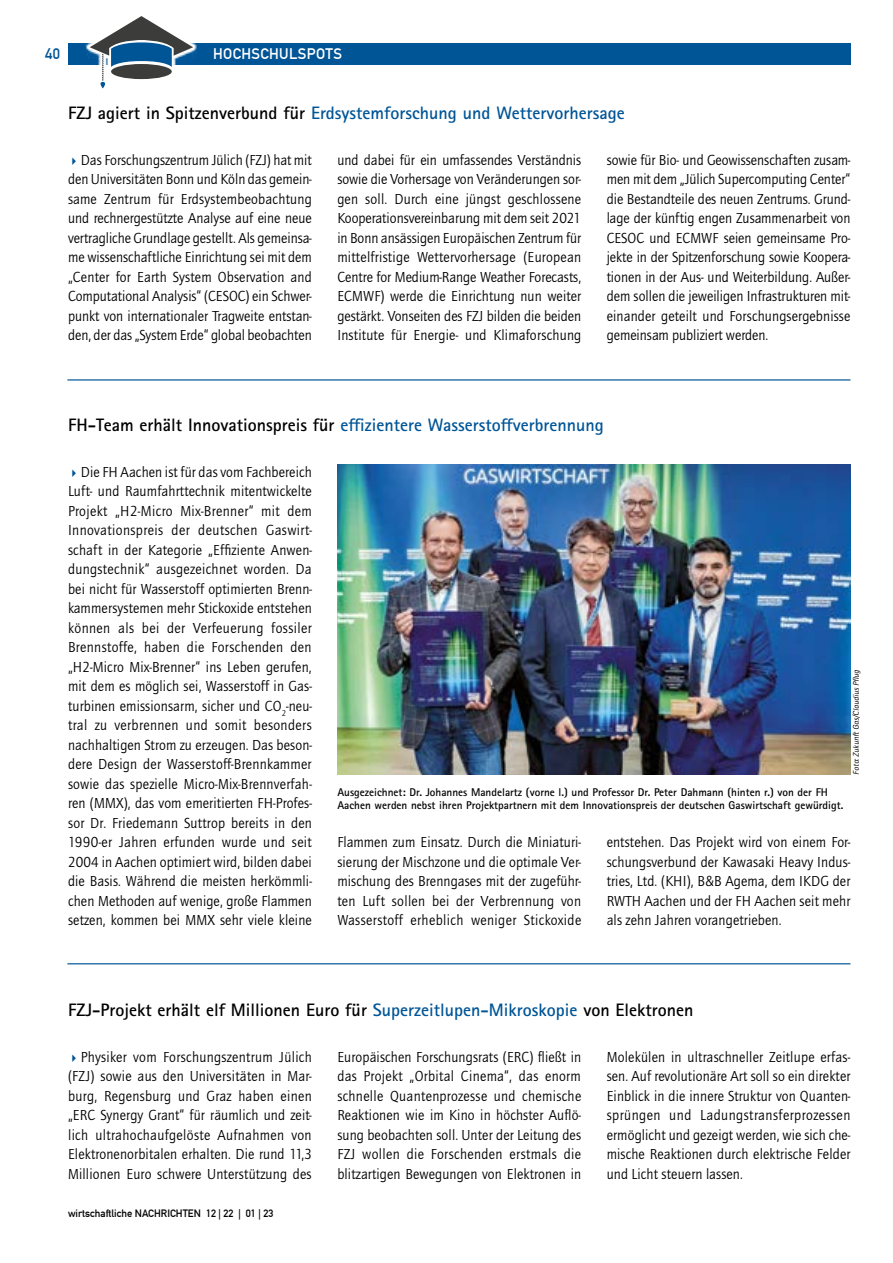
<style>
.page{position:relative;width:893px;height:1263px;background:#fff}
.page>*{position:absolute;margin:0;border:0;box-sizing:border-box;transform-origin:0 0}
.Headline_Spotlight_s{font:700 18px "Rotis Sans Serif Std";color:#005597}
.Headline_Spotlight_s-2{font:700 18px "Rotis Sans Serif Std";color:#000}
.Grundtext_Inhalt_Pfe{font:15px/19.5px "Quay Sans ITC Std";letter-spacing:.01em;color:#000;text-align:justify;scale:.95 1}
.t1{font:15px "DIN1451 Com Mittelschrift";letter-spacing:.025em;color:#fff}
.t2{font:15px "DIN1451 Com Mittelschrift";color:#005597}
.t3{font:700 11.25px/12.8px "Rotis Sans Serif Std";color:#000}
.t4{font:10.5px "DIN1451 Com Mittelschrift";color:#000}
.Fotoverweis{font:italic 8.25px "Rotis Sans Serif Std";letter-spacing:-.01em;color:#000}
.s1{color:#000}
.s2{color:#005597}
</style>
<div class="page">
<div style="left:68px;top:43px;width:783px;height:22px;background:#005597"></div>
<div style="left:85px;top:12px;width:111px;height:81px;background:#fff"></div>
<svg style="left:90px;top:16px;width:103px;height:72px"></svg>
<hr style="left:67px;top:379px;width:783px;height:1px;background:#005597">
<hr style="left:67px;top:963px;width:783px;height:1px;background:#005597">
<img style="left:337px;top:465px;width:513px;height:310px">
<p class="t2" style="left:45px;top:45px;width:16px">40</p>
<p class="t1" style="left:213px;top:45px;width:131px">HOCHSCHULSPOTS</p>
<h1 class="Headline_Spotlight_s" style="left:68px;top:101px;width:558px"><span class="s1">FZJ agiert in Spitzenverbund für</span> Erdsystemforschung und Wettervorhersage</h1>
<p class="Grundtext_Inhalt_Pfe" style="left:68px;top:150px;width:258px;text-indent:13px">Das Forschungszentrum Jülich (FZJ) hat mit den Universitäten Bonn und Köln das gemein&shy;same Zentrum für Erdsystembeobachtung und rechnergestützte Analyse auf eine neue vertragliche Grundlage gestellt. Als gemeinsa&shy;me wissenschaftliche Einrichtung sei mit dem „Center for Earth System Observation and Computational Analysis“ (CESOC) ein Schwer&shy;punkt von internationaler Tragweite entstan&shy;den, der das „System Erde“ global beobachten</p>
<p class="Grundtext_Inhalt_Pfe" style="left:337px;top:150px;width:258px">und dabei für ein umfassendes Verständnis sowie die Vorhersage von Veränderungen sor&shy;gen soll. Durch eine jüngst geschlossene Kooperationsvereinbarung mit dem seit 2021 in Bonn ansässigen Europäischen Zentrum für mittelfristige Wettervorhersage (European Centre for Medium-Range Weather Forecasts, ECMWF) werde die Einrichtung nun weiter gestärkt. Vonseiten des FZJ bilden die beiden Institute für Energie- und Klimaforschung</p>
<p class="Grundtext_Inhalt_Pfe" style="left:607px;top:150px;width:258px">sowie für Bio- und Geowissenschaften zusam&shy;men mit dem „Jülich Supercomputing Center“ die Bestandteile des neuen Zentrums. Grund&shy;lage der künftig engen Zusammenarbeit von CESOC und ECMWF seien gemeinsame Pro&shy;jekte in der Spitzenforschung sowie Koopera&shy;tionen in der Aus- und Weiterbildung. Außer&shy;dem sollen die jeweiligen Infrastrukturen mit&shy;einander geteilt und Forschungsergebnisse gemeinsam publiziert werden.</p>
<h1 class="Headline_Spotlight_s" style="left:68px;top:413px;width:537px"><span class="s1">FH-Team erhält Innovationspreis für</span> effizientere Wasserstoffverbrennung</h1>
<p class="Grundtext_Inhalt_Pfe" style="left:68px;top:462px;width:258px;text-indent:13px">Die FH Aachen ist für das vom Fachbereich Luft- und Raumfahrttechnik mitentwickelte Projekt „H2-Micro Mix-Brenner“ mit dem Innovationspreis der deutschen Gaswirt&shy;schaft in der Kategorie „Effiziente Anwen&shy;dungstechnik“ ausgezeichnet worden. Da bei nicht für Wasserstoff optimierten Brenn&shy;kammersystemen mehr Stickoxide entstehen können als bei der Verfeuerung fossiler Brennstoffe, haben die Forschenden den „H2-Micro Mix-Brenner“ ins Leben gerufen, mit dem es möglich sei, Wasserstoff in Gas&shy;turbinen emissionsarm, sicher und CO<sub>2</sub>-neu&shy;tral zu verbrennen und somit besonders nachhaltigen Strom zu erzeugen. Das beson&shy;dere Design der Wasserstoff-Brennkammer sowie das spezielle Micro-Mix-Brennverfah&shy;ren (MMX), das vom emeritierten FH-Profes&shy;sor Dr. Friedemann Suttrop bereits in den 1990-er Jahren erfunden wurde und seit 2004 in Aachen optimiert wird, bilden dabei die Basis. Während die meisten herkömmli&shy;chen Methoden auf wenige, große Flammen setzen, kommen bei MMX sehr viele kleine</p>
<p class="Fotoverweis" style="left:851px;top:775px;width:107px;rotate:-90deg">Foto: Zukunft Gas/Claudius Pflug</p>
<p class="t3" style="left:337px;top:786px;width:508px">Ausgezeichnet: Dr. Johannes Mandelartz (vorne l.) und Professor Dr. Peter Dahmann (hinten r.) von der FH<br>Aachen werden nebst ihren Projektpartnern mit dem Innovationspreis der deutschen Gaswirtschaft gewürdigt.</p>
<p class="Grundtext_Inhalt_Pfe" style="left:337px;top:833px;width:258px">Flammen zum Einsatz. Durch die Miniaturi&shy;sierung der Mischzone und die optimale Ver&shy;mischung des Brenngases mit der zugeführ&shy;ten Luft sollen bei der Verbrennung von Wasserstoff erheblich weniger Stickoxide</p>
<p class="Grundtext_Inhalt_Pfe" style="left:607px;top:833px;width:258px">entstehen. Das Projekt wird von einem For&shy;schungsverbund der Kawasaki Heavy Indus&shy;tries, Ltd. (KHI), B&amp;B Agema, dem IKDG der RWTH Aachen und der FH Aachen seit mehr als zehn Jahren vorangetrieben.</p>
<h1 class="Headline_Spotlight_s-2" style="left:68px;top:998px;width:627px">FZJ-Projekt erhält elf Millionen Euro für <span class="s2">Superzeitlupen-Mikroskopie</span> von Elektronen</h1>
<p class="Grundtext_Inhalt_Pfe" style="left:68px;top:1047px;width:258px;text-indent:13px">Physiker vom Forschungszentrum Jülich (FZJ) sowie aus den Universitäten in Mar&shy;burg, Regensburg und Graz haben einen „ERC Synergy Grant“ für räumlich und zeit&shy;lich ultrahochaufgelöste Aufnahmen von Elektronenorbitalen erhalten. Die rund 11,3<br>Millionen Euro schwere Unterstützung des</p>
<p class="Grundtext_Inhalt_Pfe" style="left:337px;top:1047px;width:258px">Europäischen Forschungsrats (ERC) fließt in das Projekt „Orbital Cinema“, das enorm schnelle Quantenprozesse und chemische Reaktionen wie im Kino in höchster Auflö&shy;sung beobachten soll. Unter der Leitung des FZJ wollen die Forschenden erstmals die blitzartigen Bewegungen von Elektronen in</p>
<p class="Grundtext_Inhalt_Pfe" style="left:607px;top:1047px;width:258px">Molekülen in ultraschneller Zeitlupe erfas&shy;sen. Auf revolutionäre Art soll so ein direkter Einblick in die innere Struktur von Quanten&shy;sprüngen und Ladungstransferprozessen ermöglicht und gezeigt werden, wie sich che&shy;mische Reaktionen durch elektrische Felder und Licht steuern lassen.</p>
<p class="t4" style="left:68px;top:1207px;width:207px">wirtschaftliche NACHRICHTEN 12 | 22 | 01 | 23</p>
</div>
